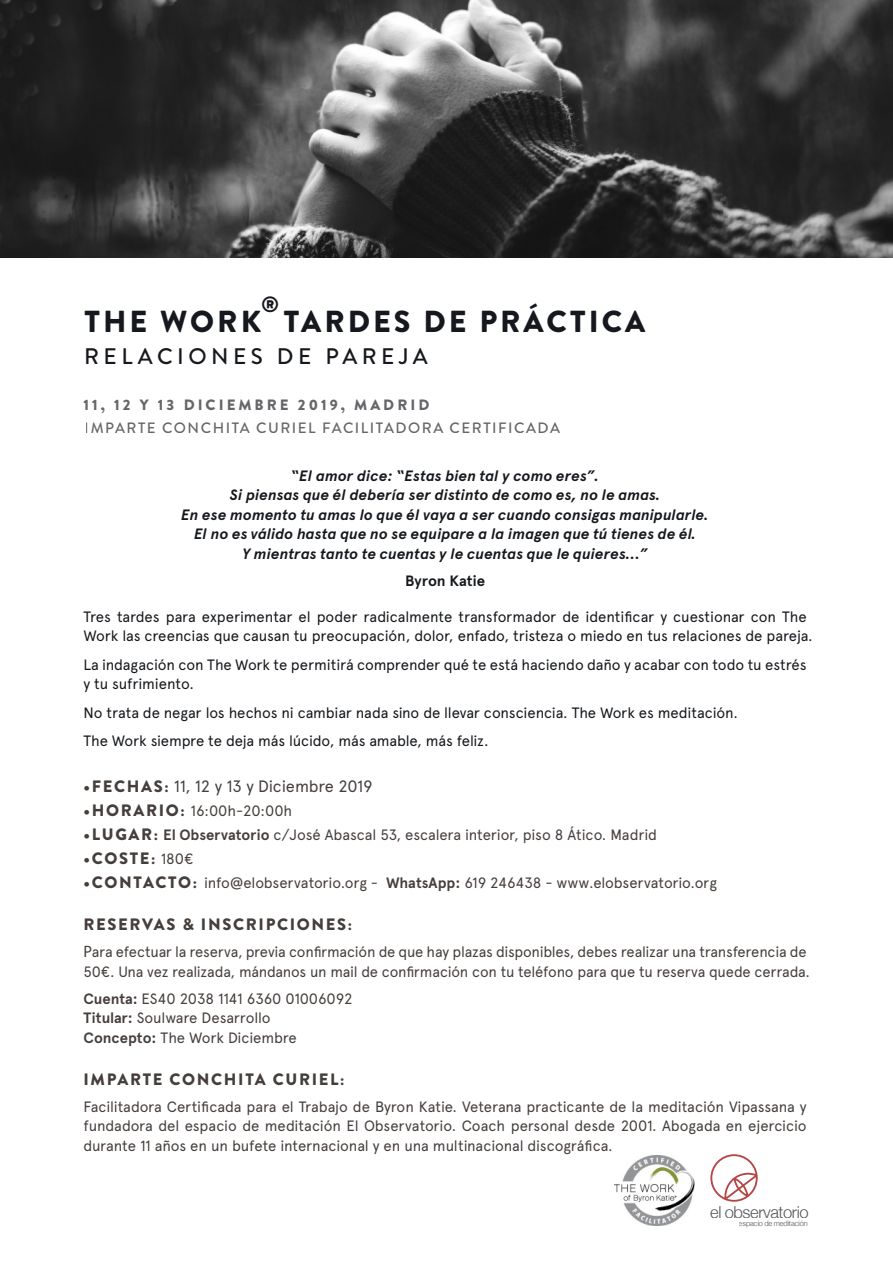
<style>
.page{position:relative;width:893px;height:1263px;background:#fff}
.page>*{position:absolute;margin:0;border:0;box-sizing:border-box;transform-origin:0 0}
.t1{font:900 30.45px "Brandon Grotesque";letter-spacing:.1em;color:#15181c}
.t2{font:500 22.5px "Brandon Grotesque";letter-spacing:.2em;color:#15181c}
.t3{font:900 22.05px "Brandon Grotesque";color:#15181c}
.t4{font:900 16.5px "Brandon Grotesque";letter-spacing:.1em;color:#453f3c}
.t5{font:16.5px "Apercu";letter-spacing:-.015em;color:#453f3c}
.t6{font:300 16.5px "Helvetica Neue";letter-spacing:-.025em;color:#545557}
.t7{font:15px/19.5px "Apercu";letter-spacing:-.015em;color:#453f3c}
.t8{font:15px/19.5px "Apercu";letter-spacing:-.01em;color:#15181c}
.t9{font:italic 700 15px/19.5px "Apercu";letter-spacing:.005em;color:#15181c;text-align:center}
.t10{font:500 15px "Brandon Grotesque";letter-spacing:.1em;color:#15181c}
.t11{font:900 15px "Brandon Grotesque";letter-spacing:.2em;color:#15181c}
.t12{font:700 15px "Apercu";color:#15181c}
.t13{font:300 7.5px "Helvetica Neue";letter-spacing:-.02em;color:#545557}
.s1{font-family:"Brandon Grotesque";font-weight:900}
.s2{font-family:"Brandon Grotesque";font-weight:900;font-size:16.5px}
.s3{font-weight:700}
.s4{font-family:"Apercu";font-weight:400;font-size:15px}
.s5{font-family:"Myriad Pro";font-size:16.5px}
</style>
<div class="page">
<img style="left:615px;top:1155px;width:80px;height:71px">
<img style="left:622px;top:1155px;width:70px;height:70px;border-radius:35px">
<svg style="left:710px;top:1154px;width:48px;height:48px"></svg>
<img style="left:0;top:0;width:893px;height:257px">
<h3 class="t3" style="left:261px;top:289px;width:19px">®</h3>
<h1 class="t1" style="left:85px;top:300px;width:562px">THE WORK TARDES DE PRÁCTICA</h1>
<h2 class="t2" style="left:84px;top:341px;width:345px">RELACIONES DE PAREJA</h2>
<p class="t11" style="left:83px;top:394px;width:347px">11, 12 Y 13 DICIEMBRE 2019, MADRID</p>
<p class="t10" style="left:85px;top:417px;width:477px">IMPARTE CONCHITA CURIEL FACILITADORA CERTIFICADA</p>
<p class="t9" style="left:181px;top:466px;width:529px">“El amor dice: “Estas bien tal y como eres”.<br>Si piensas que él debería ser distinto de como es, no le amas.<br>En ese momento tu amas lo que él vaya a ser cuando consigas manipularle.<br>El no es válido hasta que no se equipare a la imagen que tú tienes de él.<br>Y mientras tanto te cuentas y le cuentas que le quieres…”</p>
<p class="t12" style="left:405px;top:572px;width:82px">Byron Katie</p>
<p class="t8" style="left:83px;top:607px;width:731px">Tres tardes para experimentar el poder radicalmente transformador de identificar y cuestionar con The<br>Work las creencias que causan tu preocupación, dolor, enfado, tristeza o miedo en tus relaciones de pareja.</p>
<p class="t8" style="left:83px;top:655px;width:725px">La indagación con The Work te permitirá comprender qué te está haciendo daño y acabar con todo tu estrés y tu sufrimiento.</p>
<p class="t8" style="left:83px;top:698px;width:656px;line-height:28.5px">No trata de negar los hechos ni cambiar nada sino de llevar consciencia. The Work es meditación.<br>The Work siempre te deja más lúcido, más amable, más feliz.</p>
<p class="t5" style="left:83px;top:777px;width:291px"><span class="s1">•FECHAS:</span> 11, 12 y 13 y Diciembre 2019</p>
<p class="t7" style="left:83px;top:801px;width:210px"><span class="s2">•HORARIO:</span> 16:00h-20:00h</p>
<p class="t7" style="left:83px;top:825px;width:575px"><span class="s2">•LUGAR:</span> <span class="s3">El Observatorio</span> c/José Abascal 53, escalera interior, piso 8 Ático. Madrid</p>
<p class="t4" style="left:83px;top:847px;width:111px">•COSTE: <span class="s4">180€</span></p>
<p class="t7" style="left:83px;top:873px;width:635px"><span class="s2">•CONTACTO:</span> info@elobservatorio.org - <span class="s3">WhatsApp:</span> 619 246438 - www.elobservatorio.org</p>
<p class="t4" style="left:83px;top:913px;width:270px">RESERVAS &amp; INSCRIPCIONES:</p>
<p class="t7" style="left:83px;top:942px;width:728px"><span class="s5">P</span>ara efectuar la reserva, previa confirmación de que hay plazas disponibles, debes realizar una transferencia de<br>50€. Una vez realizada, mándanos un mail de confirmación con tu teléfono para que tu reserva quede cerrada.</p>
<p class="t7" style="left:83px;top:989px;width:270px"><span class="s3">Cuenta:</span> ES40 2038 1141 6360 01006092<br><span class="s3">Titular:</span> Soulware Desarrollo<br><span class="s3">Concepto:</span> The Work Diciembre</p>
<p class="t4" style="left:83px;top:1067px;width:263px">IMPARTE CONCHITA CURIEL:</p>
<p class="t7" style="left:83px;top:1097px;width:725px;text-align:justify">Facilitadora Certificada para el Trabajo de Byron Katie. Veterana practicante de la meditación Vipassana y fundadora del espacio de meditación El Observatorio. Coach personal desde 2001. Abogada en ejercicio durante 11 años en un bufete internacional y en una multinacional discográfica.</p>
<p class="t6" style="left:710px;top:1201px;width:100px">el observatorio</p>
<p class="t13" style="left:739px;top:1219px;width:70px">espacio de meditación</p>
</div>
